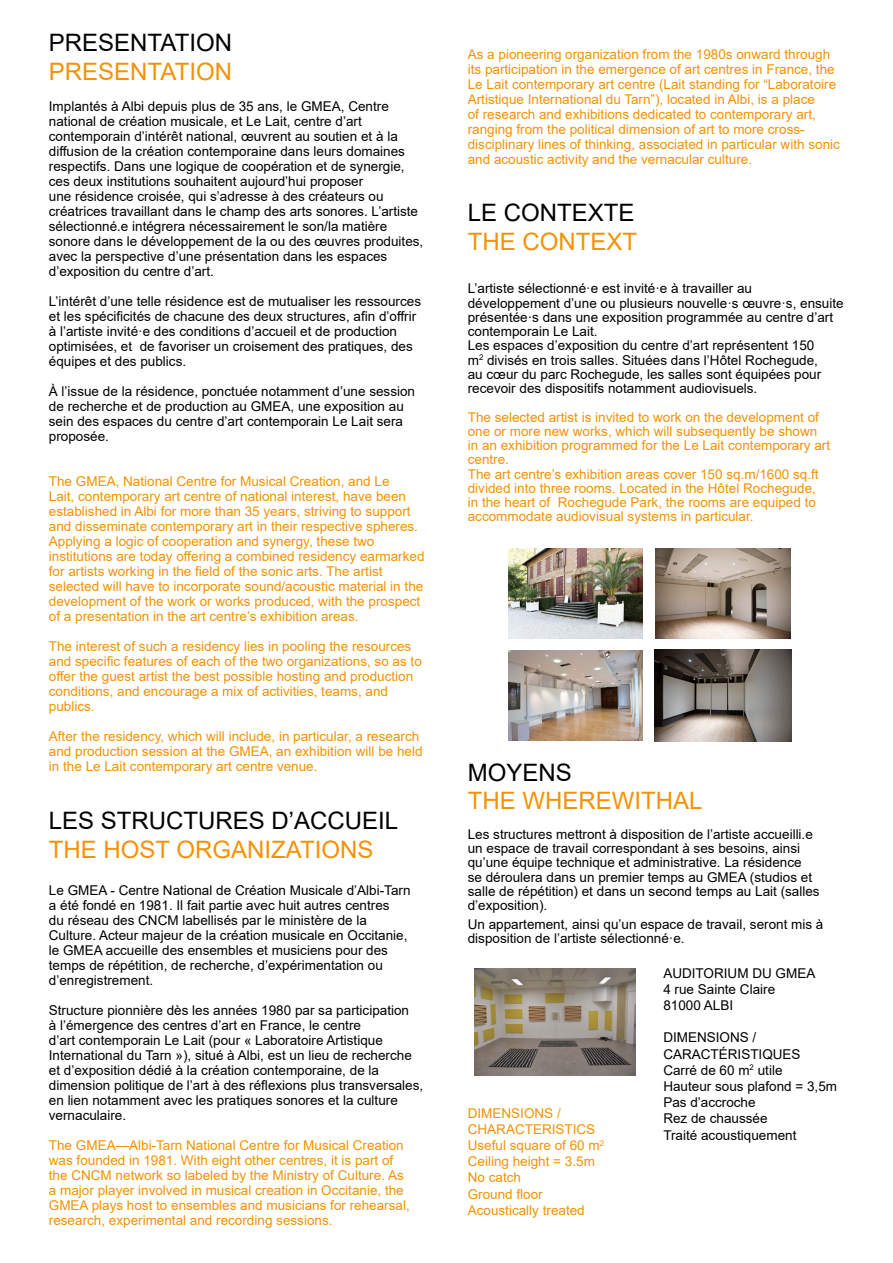
<style>
.page{position:relative;width:893px;height:1263px;background:#fff}
.page>*{position:absolute;margin:0;border:0;box-sizing:border-box;transform-origin:0 0}
.t1{font:24px "Arial";color:#f39205}
.t2{font:24px "Arial";color:#000}
.t3{font:13.5px/15px "Arial";color:#000}
.t4{font:13.5px/15px "Arial";color:#f39205}
</style>
<div class="page">
<img style="left:508px;top:651px;width:135px;height:89px">
<img style="left:656px;top:548px;width:135px;height:90px">
<img style="left:655px;top:650px;width:137px;height:91px">
<img style="left:508px;top:548px;width:135px;height:90px">
<img style="left:475px;top:968px;width:160px;height:107px">
<h1 class="t2" style="left:49px;top:27px;width:185px">PRESENTATION</h1>
<h1 class="t1" style="left:49px;top:55px;width:185px">PRESENTATION</h1>
<p class="t3" style="left:49px;top:98px;width:376px">Implantés à Albi depuis plus de 35 ans, le GMEA, Centre national de création musicale, et Le Lait, centre d’art contemporain d’intérêt national, œuvrent au soutien et à la diffusion de la création contemporaine dans leurs domaines respectifs. Dans une logique de coopération et de synergie, ces deux institutions souhaitent aujourd’hui proposer<br>une résidence croisée, qui s’adresse à des créateurs ou créatrices travaillant dans le champ des arts sonores. L’artiste sélectionné.e intégrera nécessairement le son/la matière sonore dans le développement de la ou des œuvres produites, avec la perspective d’une présentation dans les espaces d’exposition du centre d’art.</p>
<p class="t3" style="left:49px;top:293px;width:374px">L’intérêt d’une telle résidence est de mutualiser les ressources et les spécificités de chacune des deux structures, afin d’offrir à l’artiste invité ·e des conditions d’accueil et de production optimisées, et de favoriser un croisement des pratiques, des équipes et des publics.</p>
<p class="t3" style="left:49px;top:383px;width:368px">À l’issue de la résidence, ponctuée notamment d’une session de recherche et de production au GMEA, une exposition au sein des espaces du centre d’art contemporain Le Lait sera proposée.</p>
<p class="t4" style="left:49px;top:473px;width:377px">The GMEA, National Centre for Musical Creation, and Le<br>Lait, contemporary art centre of national interest, have been established in Albi for more than 35 years, striving to support and disseminate contemporary art in their respective spheres.<br>Applying a logic of cooperation and synergy, these two institutions are today offering a combined residency earmarked for artists working in the field of the sonic arts. The artist selected will have to incorporate sound/acoustic material in the development of the work or works produced, with the prospect of a presentation in the art centre’s exhibition areas.</p>
<p class="t4" style="left:49px;top:638px;width:374px">The interest of such a residency lies in pooling the resources and specific features of each of the two organizations, so as to offer the guest artist the best possible hosting and production conditions, and encourage a mix of activities, teams, and publics.</p>
<p class="t4" style="left:49px;top:728px;width:375px">After the residency, which will include, in particular, a research and production session at the GMEA, an exhibition will be held in the Le Lait contemporary art centre venue.</p>
<h1 class="t2" style="left:49px;top:804px;width:351px">LES STRUCTURES D’ACCUEIL</h1>
<h1 class="t1" style="left:49px;top:833px;width:326px">THE HOST ORGANIZATIONS</h1>
<p class="t3" style="left:49px;top:882px;width:363px">Le GMEA - Centre National de Création Musicale d’Albi-Tarn a été fondé en 1981. Il fait partie avec huit autres centres<br>du réseau des CNCM labellisés par le ministère de la Culture. Acteur majeur de la création musicale en Occitanie, le GMEA accueille des ensembles et musiciens pour des temps de répétition, de recherche, d’expérimentation ou d’enregistrement.</p>
<p class="t3" style="left:49px;top:1002px;width:376px">Structure pionnière dès les années 1980 par sa participation<br>à l’émergence des centres d’art en France, le centre<br>d’art contemporain Le Lait (pour « Laboratoire Artistique International du Tarn »), situé à Albi, est un lieu de recherche et d’exposition dédié à la création contemporaine, de la dimension politique de l’art à des réflexions plus transversales, en lien notamment avec les pratiques sonores et la culture vernaculaire.</p>
<p class="t4" style="left:49px;top:1137px;width:362px">The GMEA—Albi-Tarn National Centre for Musical Creation was founded in 1981. With eight other centres, it is part of the CNCM network so labeled by the Ministry of Culture. As a major player involved in musical creation in Occitanie, the GMEA plays host to ensembles and musicians for rehearsal, research, experimental and recording sessions.</p>
<p class="t4" style="left:468px;top:46px;width:374px">As a pioneering organization from the 1980s onward through its participation in the emergence of art centres in France, the Le Lait contemporary art centre (Lait standing for “Laboratoire Artistique International du Tarn”), located in Albi, is a place<br>of research and exhibitions dedicated to contemporary art, ranging from the political dimension of art to more cross&shy;disciplinary lines of thinking, associated in particular with sonic and acoustic activity and the vernacular culture.</p>
<h1 class="t2" style="left:468px;top:196px;width:168px">LE CONTEXTE</h1>
<h1 class="t1" style="left:468px;top:225px;width:171px">THE CONTEXT</h1>
<p class="t3" style="left:468px;top:281px;width:377px;line-height:14.2px">L’artiste sélectionné·e est invité·e à travailler au développement d’une ou plusieurs nouvelle·s œuvre·s, ensuite présentée·s dans une exposition programmée au centre d’art contemporain Le Lait.<br>Les espaces d’exposition du centre d’art représentent 150<br>m<sup>2</sup> divisés en trois salles. Situées dans l’Hôtel Rochegude,<br>au cœur du parc Rochegude, les salles sont équipées pour recevoir des dispositifs notamment audiovisuels.</p>
<p class="t4" style="left:468px;top:410px;width:364px;line-height:14.2px">The selected artist is invited to work on the development of one or more new works, which will subsequently be shown in an exhibition programmed for the Le Lait contemporary art centre.<br>The art centre’s exhibition areas cover 150 sq.m/1600 sq.ft divided into three rooms. Located in the Hôtel Rochegude,<br>in the heart of Rochegude Park, the rooms are equiped to accommodate audiovisual systems in particular.</p>
<h1 class="t2" style="left:468px;top:756px;width:106px">MOYENS</h1>
<h1 class="t1" style="left:468px;top:784px;width:236px">THE WHEREWITHAL</h1>
<p class="t3" style="left:468px;top:827px;width:353px;line-height:14.2px">Les structures mettront à disposition de l’artiste accueilli.e un espace de travail correspondant à ses besoins, ainsi qu’une équipe technique et administrative. La résidence<br>se déroulera dans un premier temps au GMEA (studios et salle de répétition) et dans un second temps au Lait (salles d’exposition).</p>
<p class="t3" style="left:468px;top:917px;width:357px;line-height:14.2px">Un appartement, ainsi qu’un espace de travail, seront mis à disposition de l’artiste sélectionné·e.</p>
<p class="t3" style="left:663px;top:965px;width:154px;line-height:16.2px">AUDITORIUM DU GMEA<br>4 rue Sainte Claire<br>81000 ALBI</p>
<p class="t3" style="left:663px;top:1029px;width:175px;line-height:16.2px">DIMENSIONS /<br>CARACTÉRISTIQUES<br>Carré de 60 m<sup>2</sup> utile<br>Hauteur sous plafond = 3,5m<br>Pas d’accroche<br>Rez de chaussée<br>Traité acoustiquement</p>
<p class="t4" style="left:468px;top:1105px;width:138px;line-height:16.2px">DIMENSIONS /<br>CHARACTERISTICS<br>Useful square of 60 m<sup>2<br></sup>Ceiling height = 3.5m<br>No catch<br>Ground floor<br>Acoustically treated</p>
</div>
